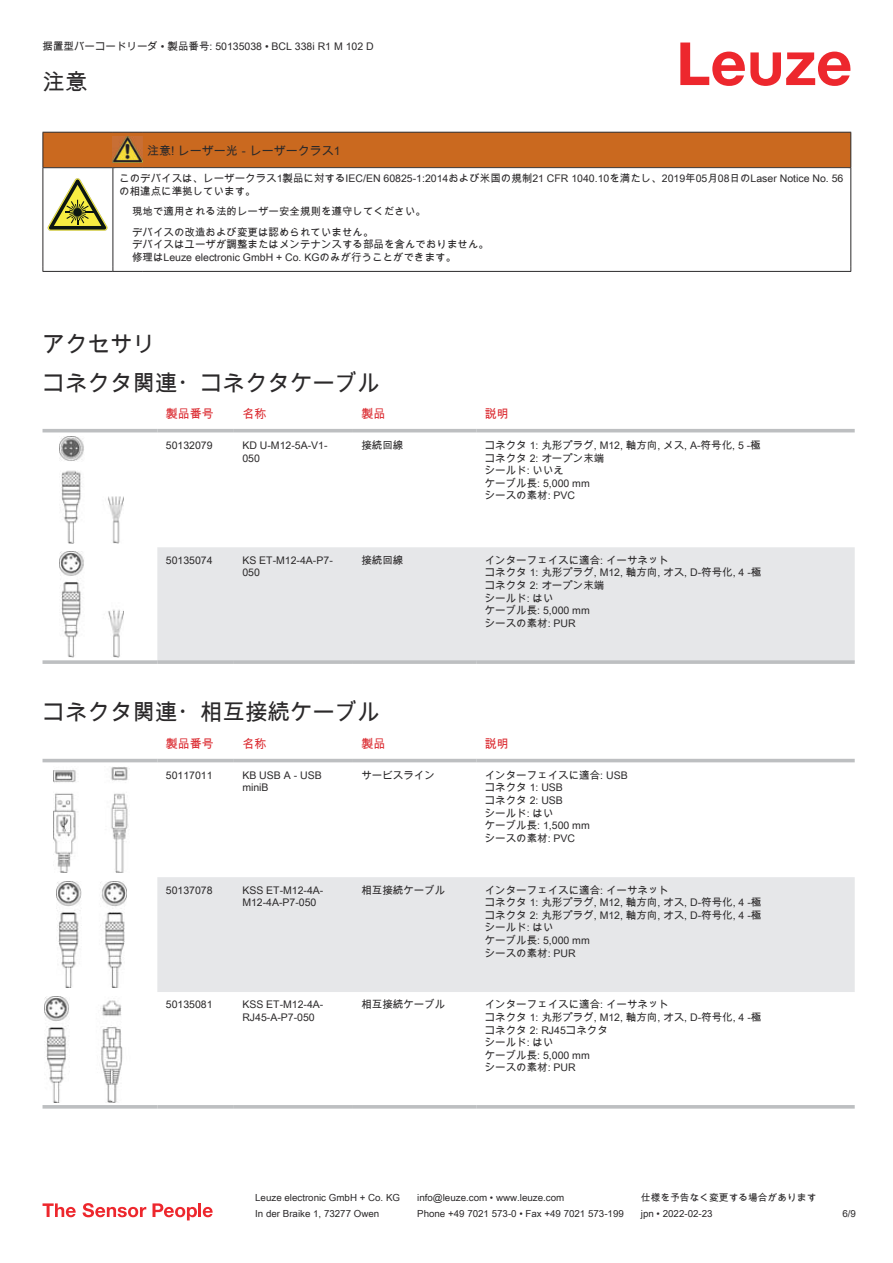
<style>
.page{position:relative;width:893px;height:1263px;background:#fff}
.page>*{position:absolute;margin:0;border:0;box-sizing:border-box;transform-origin:0 0}
.t1{font:22.5px/38.7px "Arial Unicode MS";color:#2b292a}
.t2{font:12px "Arial Unicode MS";color:#db2a30}
.t3{font:12px "Arial Unicode MS";color:#2b292a}
.t4{font:10.5px/12.6px "Arial Unicode MS";color:#2b292a}
.t5{font:9.75px "Arial Unicode MS";color:#2b292a}
</style>
<div class="page">
<svg style="left:680px;top:43px;width:170px;height:43px"></svg>
<div style="left:157px;top:547px;width:698px;height:113px;background:#e6e7e9"></div>
<hr style="left:43px;top:429px;width:114px;height:3px;background:#bdbfc1">
<hr style="left:157px;top:429px;width:77px;height:3px;background:#bdbfc1">
<hr style="left:234px;top:429px;width:119px;height:3px;background:#bdbfc1">
<hr style="left:353px;top:429px;width:123px;height:3px;background:#bdbfc1">
<hr style="left:476px;top:429px;width:379px;height:3px;background:#bdbfc1">
<svg style="left:43px;top:660px;width:114px;height:4px"></svg>
<hr style="left:157px;top:660px;width:77px;height:4px;background:#bdbfc1">
<hr style="left:234px;top:660px;width:119px;height:4px;background:#bdbfc1">
<hr style="left:353px;top:660px;width:123px;height:4px;background:#bdbfc1">
<hr style="left:476px;top:660px;width:379px;height:4px;background:#bdbfc1">
<img style="left:59px;top:437px;width:65px;height:106px">
<img style="left:59px;top:551px;width:65px;height:107px">
<svg style="left:43px;top:758px;width:812px;height:351px"></svg>
<div style="left:157px;top:877px;width:698px;height:115px;background:#e6e7e9"></div>
<hr style="left:43px;top:759px;width:114px;height:3px;background:#bdbfc1">
<hr style="left:157px;top:759px;width:77px;height:3px;background:#bdbfc1">
<hr style="left:234px;top:759px;width:119px;height:3px;background:#bdbfc1">
<hr style="left:353px;top:759px;width:123px;height:3px;background:#bdbfc1">
<hr style="left:476px;top:759px;width:379px;height:3px;background:#bdbfc1">
<hr style="left:43px;top:1105px;width:114px;height:3px;background:#bdbfc1">
<hr style="left:157px;top:1105px;width:77px;height:3px;background:#bdbfc1">
<hr style="left:234px;top:1105px;width:119px;height:3px;background:#bdbfc1">
<hr style="left:353px;top:1105px;width:123px;height:3px;background:#bdbfc1">
<hr style="left:476px;top:1105px;width:379px;height:3px;background:#bdbfc1">
<img style="left:53px;top:767px;width:77px;height:106px">
<img style="left:56px;top:881px;width:70px;height:107px">
<img style="left:45px;top:996px;width:93px;height:106px">
<svg style="left:43px;top:1203px;width:33px;height:14px"></svg>
<svg style="left:83px;top:1203px;width:63px;height:14px"></svg>
<svg style="left:153px;top:1203px;width:44px;height:17px"></svg>
<hr style="left:198px;top:1203px;width:3px;height:14px;background:#ed272d">
<svg style="left:203px;top:1207px;width:10px;height:10px"></svg>
<div style="left:44px;top:133px;width:806px;height:34px;background:#ca691f"></div>
<svg style="left:44px;top:168px;width:806px;height:103px"></svg>
<hr style="left:43px;top:132px;width:70px;height:1px;background:#2b292a">
<hr style="left:43px;top:133px;width:1px;height:34px;background:#2b292a">
<hr style="left:43px;top:167px;width:70px;height:1px;background:#2b292a">
<hr style="left:113px;top:132px;width:30px;height:1px;background:#2b292a">
<hr style="left:113px;top:167px;width:30px;height:1px;background:#2b292a">
<hr style="left:143px;top:132px;width:708px;height:1px;background:#2b292a">
<hr style="left:850px;top:133px;width:1px;height:34px;background:#2b292a">
<hr style="left:143px;top:167px;width:708px;height:1px;background:#2b292a">
<hr style="left:43px;top:168px;width:1px;height:99px;background:#2b292a">
<hr style="left:113px;top:168px;width:1px;height:99px;background:#2b292a">
<hr style="left:850px;top:168px;width:1px;height:99px;background:#2b292a">
<hr style="left:43px;top:271px;width:70px;height:1px;background:#2b292a">
<hr style="left:113px;top:271px;width:30px;height:1px;background:#2b292a">
<hr style="left:143px;top:271px;width:708px;height:1px;background:#2b292a">
<img style="left:113px;top:136px;width:30px;height:27px">
<svg style="left:47px;top:178px;width:60px;height:53px"></svg>
<svg style="left:115px;top:169px;width:734px;height:98px"></svg>
<p class="t4" style="left:43px;top:40px;width:333px">据置型バーコードリーダ • 製品番号: 50135038 • BCL 338i R1 M 102 D</p>
<h1 class="t1" style="left:43px;top:62px;width:46px">注意</h1>
<p class="t3" style="left:147px;top:142px;width:195px">注意! レーザー光－レーザークラス1</p>
<p class="t4" style="left:119px;top:172px;width:726px">このデバイスは、レーザークラス1製品に対するIEC/EN 60825-1:2014および米国の規制21 CFR 1040.10を満たし、2019年05月08日のLaser Notice No. 56の相違点に準拠しています。</p>
<p class="t4" style="left:132px;top:201px;width:295px;line-height:20.2px">現地で適用される法的レーザー安全規則を遵守してください。デバイスの改造および変更は認められていません。</p>
<p class="t4" style="left:132px;top:238px;width:358px">デバイスはユーザが調整またはメンテナンスする部品を含んでおりません。修理はLeuze electronic GmbH + Co. KGのみが行うことができます。</p>
<h1 class="t1" style="left:43px;top:324px;width:339px">アクセサリ<br>コネクタ関連・コネクタケーブル</h1>
<p class="t2" style="left:166px;top:405px;width:49px">製品番号</p>
<p class="t2" style="left:242px;top:405px;width:25px">名称</p>
<p class="t2" style="left:361px;top:405px;width:25px">製品</p>
<p class="t2" style="left:485px;top:405px;width:25px">説明</p>
<p class="t4" style="left:166px;top:439px;width:48px">50132079</p>
<p class="t4" style="left:242px;top:439px;width:87px">KD U-M12-5A-V1-<br>050</p>
<p class="t4" style="left:361px;top:439px;width:43px">接続回線</p>
<p class="t4" style="left:485px;top:439px;width:277px">コネクタ 1: 丸形プラグ, M12, 軸方向, メス, A-符号化, 5 -極コネクタ 2: オープン末端<br>シールド: いいえ<br>ケーブル長: 5,000 mm<br>シースの素材: PVC</p>
<p class="t4" style="left:166px;top:553px;width:48px">50135074</p>
<p class="t4" style="left:242px;top:553px;width:92px">KS ET-M12-4A-P7-<br>050</p>
<p class="t4" style="left:361px;top:553px;width:43px">接続回線</p>
<p class="t4" style="left:485px;top:553px;width:278px">インターフェイスに適合: イーサネット<br>コネクタ 1: 丸形プラグ, M12, 軸方向, オス, D-符号化, 4 -極コネクタ 2: オープン末端<br>シールド: はい<br>ケーブル長: 5,000 mm<br>シースの素材: PUR</p>
<h1 class="t1" style="left:43px;top:693px;width:339px">コネクタ関連・相互接続ケーブル</h1>
<p class="t2" style="left:166px;top:735px;width:49px">製品番号</p>
<p class="t2" style="left:242px;top:735px;width:25px">名称</p>
<p class="t2" style="left:361px;top:735px;width:25px">製品</p>
<p class="t2" style="left:485px;top:735px;width:25px">説明</p>
<p class="t4" style="left:166px;top:768px;width:48px">50117011</p>
<p class="t4" style="left:242px;top:768px;width:81px">KB USB A - USB miniB</p>
<p class="t4" style="left:361px;top:768px;width:75px">サービスライン</p>
<p class="t4" style="left:485px;top:768px;width:144px">インターフェイスに適合: USBコネクタ 1: USB<br>コネクタ 2: USB<br>シールド: はい<br>ケーブル長: 1,500 mm<br>シースの素材: PVC</p>
<p class="t4" style="left:166px;top:883px;width:48px">50137078</p>
<p class="t4" style="left:242px;top:883px;width:83px">KSS ET-M12-4A-<br>M12-4A-P7-050</p>
<p class="t4" style="left:361px;top:883px;width:85px">相互接続ケーブル</p>
<p class="t4" style="left:485px;top:883px;width:278px">インターフェイスに適合: イーサネット<br>コネクタ 1: 丸形プラグ, M12, 軸方向, オス, D-符号化, 4 -極コネクタ 2: 丸形プラグ, M12, 軸方向, オス, D-符号化, 4 -極シールド: はい<br>ケーブル長: 5,000 mm<br>シースの素材: PUR</p>
<p class="t4" style="left:166px;top:998px;width:48px">50135081</p>
<p class="t4" style="left:242px;top:998px;width:83px">KSS ET-M12-4A-<br>RJ45-A-P7-050</p>
<p class="t4" style="left:361px;top:998px;width:85px">相互接続ケーブル</p>
<p class="t4" style="left:485px;top:998px;width:278px">インターフェイスに適合: イーサネット<br>コネクタ 1: 丸形プラグ, M12, 軸方向, オス, D-符号化, 4 -極コネクタ 2: RJ45コネクタ<br>シールド: はい<br>ケーブル長: 5,000 mm<br>シースの素材: PUR</p>
<p class="t5" style="left:255px;top:1191px;width:146px">Leuze electronic GmbH + Co. KG</p>
<p class="t5" style="left:417px;top:1191px;width:149px">info@leuze.com • www.leuze.com</p>
<p class="t5" style="left:641px;top:1191px;width:177px">仕様を予告なく変更する場合があります</p>
<p class="t5" style="left:255px;top:1206px;width:126px">In der Braike 1, 73277 Owen</p>
<p class="t5" style="left:417px;top:1206px;width:208px">Phone +49 7021 573-0 • Fax +49 7021 573-199</p>
<p class="t5" style="left:641px;top:1206px;width:73px">jpn • 2022-02-23</p>
<p class="t5" style="left:842px;top:1206px;width:15px">6 /9</p>
</div>
